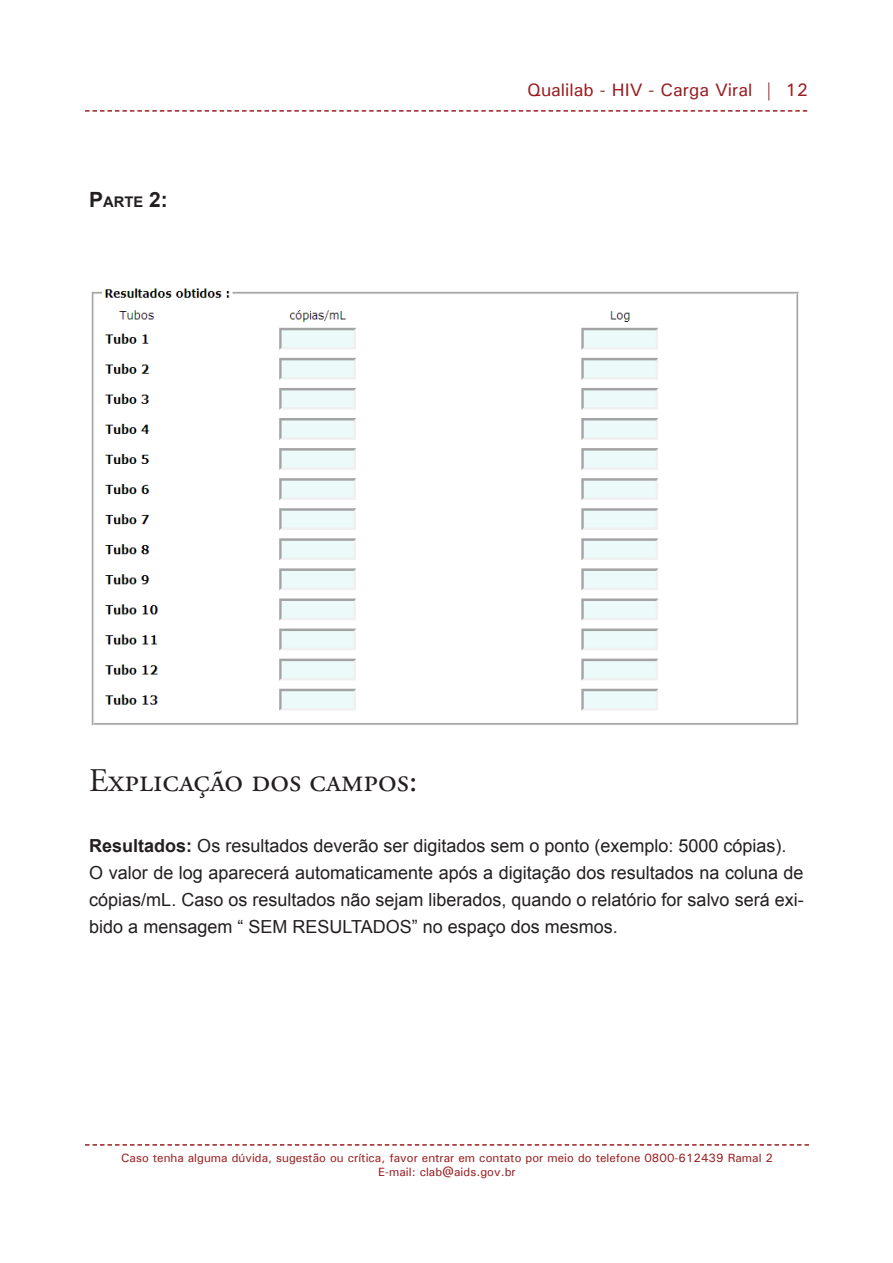
<style>
.page{position:relative;width:893px;height:1263px;background:#fff}
.page>*{position:absolute;margin:0;border:0;box-sizing:border-box;transform-origin:0 0}
.Título_2{font:33px "Adobe Garamond Pro";color:#231f20}
.Corpo{font:18px/27px "Arial";color:#231f20;text-align:justify}
.t1{font:500 18px "Univers";color:#991f22}
.Título_3{font:700 14.7px "Arial";color:#231f20}
.t2{font:500 12px/14.4px "Univers";color:#991f22;text-align:center}
.s1{font-size:21px}
.s2{font-weight:700}
</style>
<div class="page">
<svg style="left:85px;top:110px;width:722px;height:2px"></svg>
<svg style="left:85px;top:1144px;width:724px;height:2px"></svg>
<img style="left:91px;top:288px;width:708px;height:438px">
<p class="Título_3" style="left:89px;top:192px;width:80px"><span class="s1">P</span>ARTE <span class="s1">2:</span></p>
<p class="t1" style="left:527px;top:79px;width:282px">Qualilab - HIV - Carga Viral | 12</p>
<p class="Título_2" style="left:89px;top:761px;width:330px">Explicação dos campos:</p>
<p class="Corpo" style="left:89px;top:832px;width:699px"><span class="s2">Resultados:</span> Os resultados deverão ser digitados sem o ponto (exemplo: 5000 cópias).</p>
<p class="Corpo" style="left:89px;top:859px;width:716px">O valor de log aparecerá automaticamente após a digitação dos resultados na coluna de cópias/mL. Caso os resultados não sejam liberados, quando o relatório for salvo será exi&shy;bido a mensagem “ SEM RESULTADOS” no espaço dos mesmos.</p>
<p class="t2" style="left:121px;top:1150px;width:653px">Caso tenha alguma dúvida, sugestão ou crítica, favor entrar em contato por meio do telefone 0800-612439 Ramal 2<br>E-mail: clab@aids.gov.br</p>
</div>
